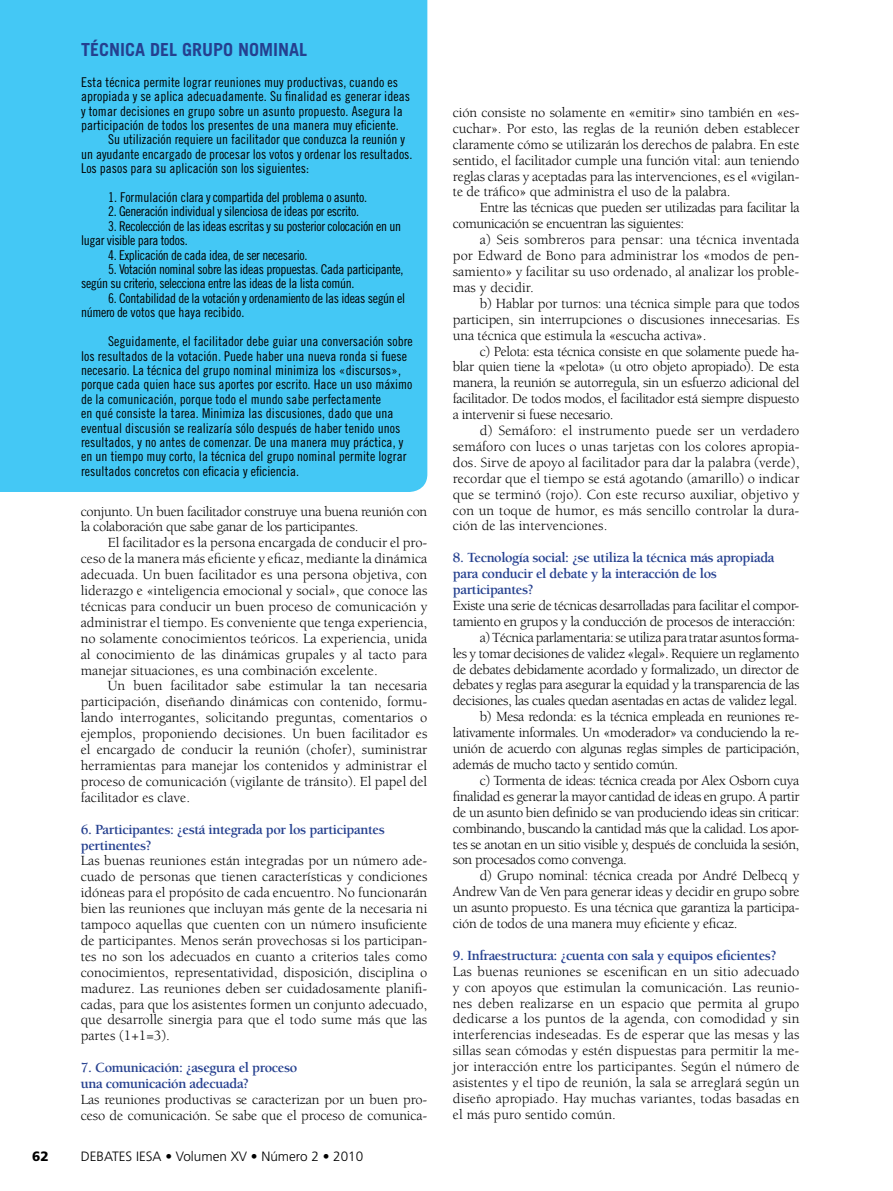
<style>
.page{position:relative;width:893px;height:1191px;background:#fff}
.page>*{position:absolute;margin:0;border:0;box-sizing:border-box;transform-origin:0 0}
.t1{font:700 18px "Trade Gothic";color:#25408f}
.t2{font:14.4px/15.9px "Berkeley";letter-spacing:-.03em;color:#000;text-align:justify}
.t3{font:700 14.4px/15.9px "Berkeley";letter-spacing:-.03em;color:#25408f}
.t4{font:14.4px/15.9px "Berkeley";letter-spacing:-.01em;color:#000}
.t5{font:13.5px/14.4px "Trade Gothic Cond Eighteen";letter-spacing:.005em;color:#000}
.t6{font:13.5px/14.4px "Trade Gothic Cond Eighteen";letter-spacing:-.025em;color:#000}
.t7{font:300 13.5px "Frutiger";color:#000}
.t8{font:900 13.5px "Frutiger";color:#000}
</style>
<div class="page">
<div style="left:0;top:0;width:427px;height:492px;background:#44c8f5"></div>
<p class="t1" style="left:81px;top:39px;width:169px">TÉCNICA DEL GRUPO NOM</p>
<p class="t1" style="left:273px;top:39px;width:16px">INAL</p>
<p class="t5" style="left:81px;top:75px;width:319px">Esta técnica permite lograr reuniones muy productivas, cuando es</p>
<p class="t5" style="left:81px;top:89px;width:330px">apropiada y se aplica adecuadamente. Su finalidad es generar ideas</p>
<p class="t5" style="left:81px;top:103px;width:323px">y tomar decisiones en grupo sobre un asunto propuesto. Asegura la</p>
<p class="t5" style="left:81px;top:118px;width:319px">participación de todos los presentes de una manera muy eficiente.</p>
<p class="t5" style="left:108px;top:132px;width:298px">Su utilización requiere un facilitador que conduzca la reunión y</p>
<p class="t5" style="left:81px;top:147px;width:333px">un ayudante encargado de procesar los votos y ordenar los resultados.</p>
<p class="t5" style="left:81px;top:161px;width:229px">Los pasos para su aplicación son los siguientes:</p>
<p class="t6" style="left:108px;top:190px;width:260px">1. Formulación clara y compartida del problema o asunto.</p>
<p class="t6" style="left:108px;top:204px;width:253px">2. Generación individual y silenciosa de ideas por escrito.</p>
<p class="t6" style="left:81px;top:219px;width:322px;text-indent:27px">3. Recolección de las ideas escritas y su posterior colocación en un lugar visible para todos.</p>
<p class="t6" style="left:108px;top:247px;width:201px">4. Explicación de cada idea, de ser necesario.</p>
<p class="t6" style="left:81px;top:262px;width:324px;text-indent:27px">5. Votación nominal sobre las ideas propuestas. Cada participante, según su criterio, selecciona entre las ideas de la lista común.</p>
<p class="t6" style="left:81px;top:291px;width:326px;text-indent:27px">6. Contabilidad de la votación y ordenamiento de las ideas según el número de votos que haya recibido.</p>
<p class="t5" style="left:81px;top:334px;width:333px;text-indent:27px">Seguidamente, el facilitador debe guiar una conversación sobre los resultados de la votación. Puede haber una nueva ronda si fuese necesario. La técnica del grupo nominal minimiza los «discursos», porque cada quien hace sus aportes por escrito. Hace un uso máximo de la comunicación, porque todo el mundo sabe perfectamente<br>en qué consiste la tarea. Minimiza las discusiones, dado que una eventual discusión se realizaría sólo después de haber tenido unos resultados, y no antes de comenzar. De una manera muy práctica, y en un tiempo muy corto, la técnica del grupo nominal permite lograr resultados concretos con eficacia y eficiencia.</p>
<p class="t2" style="left:81px;top:503px;width:348px">conjunto. Un buen facilitador construye una buena reunión con la colaboración que sabe ganar de los participantes.</p>
<p class="t2" style="left:81px;top:535px;width:348px;text-indent:27px">El facilitador es la persona encargada de conducir el pro&shy;ceso de la manera más eficiente y eficaz, mediante la dinámica adecuada. Un buen facilitador es una persona objetiva, con liderazgo e «inteligencia emocional y social», que conoce las técnicas para conducir un buen proceso de comunicación y administrar el tiempo. Es conveniente que tenga experiencia, no solamente conocimientos teóricos. La experiencia, unida al conocimiento de las dinámicas grupales y al tacto para manejar situaciones, es una combinación excelente.</p>
<p class="t2" style="left:81px;top:678px;width:348px;text-indent:27px">Un buen facilitador sabe estimular la tan necesaria participación, diseñando dinámicas con contenido, formu&shy;lando interrogantes, solicitando preguntas, comentarios o ejemplos, proponiendo decisiones. Un buen facilitador es el encargado de conducir la reunión (chofer), suministrar herramientas para manejar los contenidos y administrar el proceso de comunicación (vigilante de tránsito). El papel del facilitador es clave.</p>
<p class="t3" style="left:81px;top:821px;width:306px">6. Participantes: ¿está integrada por los participantes pertinentes?</p>
<p class="t2" style="left:81px;top:853px;width:348px">Las buenas reuniones están integradas por un número ade&shy;cuado de personas que tienen características y condiciones idóneas para el propósito de cada encuentro. No funcionarán bien las reuniones que incluyan más gente de la necesaria ni tampoco aquellas que cuenten con un número insuficiente de participantes. Menos serán provechosas si los participan&shy;tes no son los adecuados en cuanto a criterios tales como conocimientos, representatividad, disposición, disciplina o madurez. Las reuniones deben ser cuidadosamente planifi&shy;cadas, para que los asistentes formen un conjunto adecuado, que desarrolle sinergia para que el todo sume más que las partes (1+1=3).</p>
<p class="t3" style="left:81px;top:1060px;width:218px">7. Comunicación: ¿asegura el proceso una comunicación adecuada?</p>
<p class="t4" style="left:81px;top:1091px;width:348px">Las reuniones productivas se caracterizan por un buen pro&shy;ceso de comunicación. Se sabe que el proceso de comunica-</p>
<p class="t8" style="left:32px;top:1148px;width:18px">62</p>
<p class="t7" style="left:81px;top:1148px;width:284px">DEBATES IESA • Volumen XV • Número 2 • 2010</p>
<p class="t2" style="left:453px;top:105px;width:348px">ción consiste no solamente en «emitir» sino también en «es&shy;cuchar». Por esto, las reglas de la reunión deben establecer claramente cómo se utilizarán los derechos de palabra. En este sentido, el facilitador cumple una función vital: aun teniendo reglas claras y aceptadas para las intervenciones, es el «vigilan&shy;te de tráfico» que administra el uso de la palabra.</p>
<p class="t2" style="left:453px;top:200px;width:348px;text-indent:27px">Entre las técnicas que pueden ser utilizadas para facilitar la comunicación se encuentran las siguientes:</p>
<p class="t2" style="left:453px;top:232px;width:348px;text-indent:27px">a) Seis sombreros para pensar: una técnica inventada por Edward de Bono para administrar los «modos de pen&shy;samiento» y facilitar su uso ordenado, al analizar los proble&shy;mas y decidir.</p>
<p class="t2" style="left:453px;top:296px;width:348px;text-indent:27px">b) Hablar por turnos: una técnica simple para que todos participen, sin interrupciones o discusiones innecesarias. Es una técnica que estimula la «escucha activa».</p>
<p class="t2" style="left:453px;top:343px;width:348px;text-indent:27px">c) Pelota: esta técnica consiste en que solamente puede ha&shy;blar quien tiene la «pelota» (u otro objeto apropiado). De esta manera, la reunión se autorregula, sin un esfuerzo adicional del facilitador. De todos modos, el facilitador está siempre dispuesto a intervenir si fuese necesario.</p>
<p class="t2" style="left:453px;top:423px;width:348px;text-indent:27px">d) Semáforo: el instrumento puede ser un verdadero semáforo con luces o unas tarjetas con los colores apropia&shy;dos. Sirve de apoyo al facilitador para dar la palabra (verde), recordar que el tiempo se está agotando (amarillo) o indicar que se terminó (rojo). Con este recurso auxiliar, objetivo y con un toque de humor, es más sencillo controlar la dura&shy;ción de las intervenciones.</p>
<p class="t3" style="left:453px;top:550px;width:323px">8. Tecnología social: ¿se utiliza la técnica más apropiada para conducir el debate y la interacción de los participantes?</p>
<p class="t2" style="left:453px;top:598px;width:348px">Existe una serie de técnicas desarrolladas para facilitar el compor-</p>
<p class="t2" style="left:453px;top:613px;width:344px">tamiento en grupos y la conducción de procesos de interacción:</p>
<p class="t2" style="left:480px;top:629px;width:321px">a) Técnica parlamentaria: se utiliza para tratar asuntos forma-</p>
<p class="t2" style="left:453px;top:645px;width:348px">les y tomar decisiones de validez «legal». Requiere un reglamento</p>
<p class="t2" style="left:453px;top:661px;width:348px">de debates debidamente acordado y formalizado, un director de</p>
<p class="t2" style="left:453px;top:677px;width:348px">debates y reglas para asegurar la equidad y la transparencia de las</p>
<p class="t2" style="left:453px;top:693px;width:346px">decisiones, las cuales quedan asentadas en actas de validez legal.</p>
<p class="t2" style="left:480px;top:709px;width:321px">b) Mesa redonda: es la técnica empleada en reuniones re-</p>
<p class="t2" style="left:453px;top:725px;width:348px">lativamente informales. Un «moderador» va conduciendo la re-</p>
<p class="t2" style="left:453px;top:741px;width:348px">unión de acuerdo con algunas reglas simples de participación,</p>
<p class="t2" style="left:453px;top:757px;width:227px">además de mucho tacto y sentido común.</p>
<p class="t2" style="left:480px;top:772px;width:321px">c) Tormenta de ideas: técnica creada por Alex Osborn cuya</p>
<p class="t2" style="left:453px;top:788px;width:348px">finalidad es generar la mayor cantidad de ideas en grupo. A partir</p>
<p class="t2" style="left:453px;top:804px;width:348px">de un asunto bien definido se van produciendo ideas sin criticar:</p>
<p class="t2" style="left:453px;top:820px;width:348px">combinando, buscando la cantidad más que la calidad. Los apor-</p>
<p class="t2" style="left:453px;top:836px;width:348px">tes se anotan en un sitio visible y, después de concluida la sesión,</p>
<p class="t2" style="left:453px;top:852px;width:175px">son procesados como convenga.</p>
<p class="t2" style="left:480px;top:868px;width:321px">d) Grupo nominal: técnica creada por André Delbecq y</p>
<p class="t2" style="left:453px;top:884px;width:348px">Andrew Van de Ven para generar ideas y decidir en grupo sobre</p>
<p class="t2" style="left:453px;top:900px;width:348px">un asunto propuesto. Es una técnica que garantiza la participa-</p>
<p class="t2" style="left:453px;top:916px;width:286px">ción de todos de una manera muy eficiente y eficaz.</p>
<p class="t3" style="left:453px;top:947px;width:325px">9. Infraestructura: ¿cuenta con sala y equipos eficientes?</p>
<p class="t2" style="left:453px;top:963px;width:348px">Las buenas reuniones se escenifican en un sitio adecuado y con apoyos que estimulan la comunicación. Las reunio&shy;nes deben realizarse en un espacio que permita al grupo dedicarse a los puntos de la agenda, con comodidad y sin interferencias indeseadas. Es de esperar que las mesas y las sillas sean cómodas y estén dispuestas para permitir la me&shy;jor interacción entre los participantes. Según el número de asistentes y el tipo de reunión, la sala se arreglará según un diseño apropiado. Hay muchas variantes, todas basadas en el más puro sentido común.</p>
</div>
